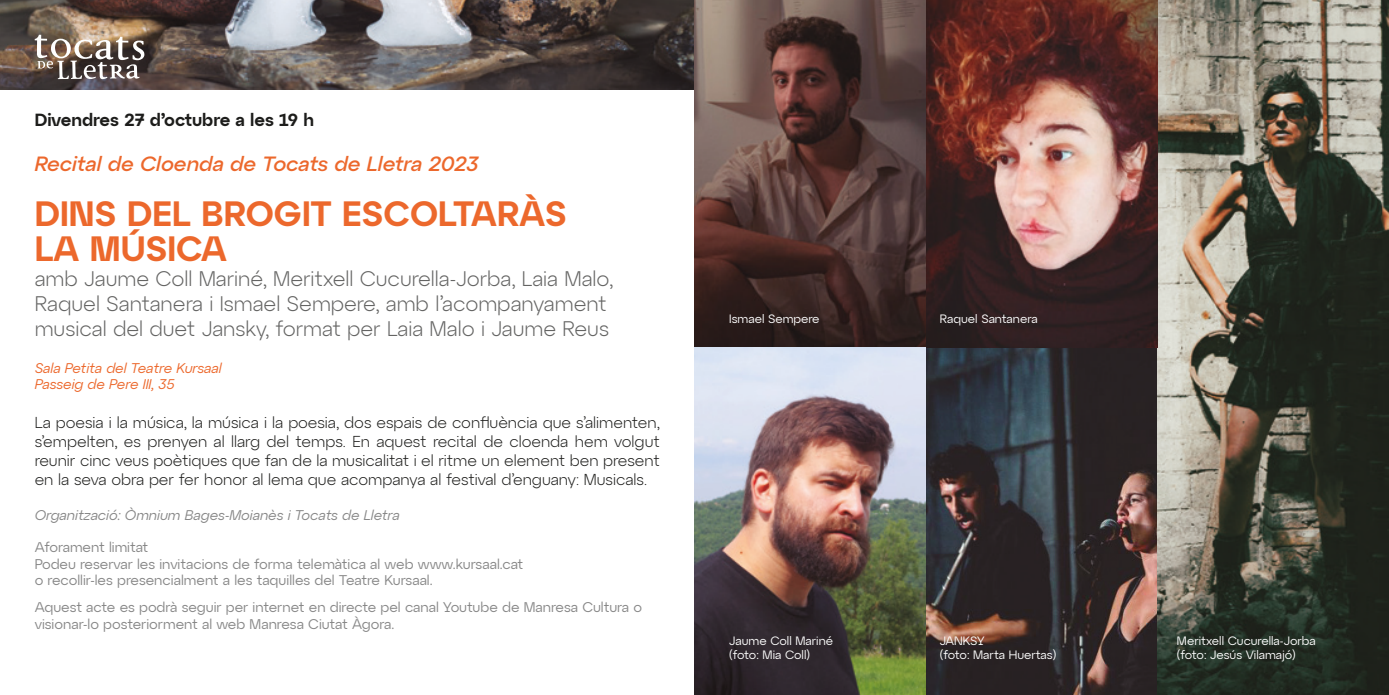
<style>
.page{position:relative;width:1389px;height:695px;background:#fff}
.page>*{position:absolute;margin:0;border:0;box-sizing:border-box;transform-origin:0 0}
.t1{font:600 35px/35px "Atyp Display";color:#ec682c}
.t2{font:300 21px/25.2px "Atyp Display";color:#646463}
.t3{font:italic 500 21px "Atyp Display";color:#ec682c}
.t4{font:600 17.5px "Atyp Display";color:#1d1d1b}
.t5{font:300 15.75px/18.9px "Atyp Display";color:#1d1d1b;text-align:justify}
.t6{font:14px/16.8px "Atyp Display";color:#878787}
.t7{font:italic 14px "Atyp Display";color:#878787}
.t8{font:italic 14px/16.6px "Atyp Display";color:#ec682c}
.t9{font:12.08px/14.5px "Atyp Display";color:#fff}
</style>
<div class="page">
<img style="left:0;top:0;width:694px;height:89px">
<svg style="left:35px;top:35px;width:110px;height:47px"></svg>
<img style="left:694px;top:0;width:695px;height:694px">
<p class="t4" style="left:35px;top:106px;width:281px">Divendres 27 d’octubre a les 19 h</p>
<h2 class="t3" style="left:35px;top:147px;width:445px">Recital de Cloenda de Tocats de Lletra 2023</h2>
<h1 class="t1" style="left:35px;top:194px;width:534px">DINS DEL BROGIT ESCOLTARÀS<br>LA MÚSICA</h1>
<h2 class="t2" style="left:35px;top:265px;width:580px">amb Jaume Coll Mariné, Meritxell Cucurella-Jorba, Laia Malo,<br>Raquel Santanera i Ismael Sempere, amb l’acompanyament musical del duet Jansky, format per Laia Malo i Jaume Reus</h2>
<p class="t8" style="left:35px;top:358px;width:188px">Sala Petita del Teatre Kursaal<br>Passeig de Pere III, 35</p>
<p class="t5" style="left:35px;top:412px;width:627px">La poesia i la música, la música i la poesia, dos espais de confluència que s’alimenten, s’empelten, es prenyen al llarg del temps. En aquest recital de cloenda hem volgut reunir cinc veus poètiques que fan de la musicalitat i el ritme un element ben present en la seva obra per fer honor al lema que acompanya al festival d’enguany: Musicals.</p>
<p class="t7" style="left:35px;top:504px;width:366px">Organització: Òmnium Bages-Moianès i Tocats de Lletra</p>
<p class="t6" style="left:35px;top:537px;width:490px">Aforament limitat<br>Podeu reservar les invitacions de forma telemàtica al web www.kursaal.cat o recollir-les presencialment a les taquilles del Teatre Kursaal.</p>
<p class="t6" style="left:35px;top:598px;width:609px">Aquest acte es podrà seguir per internet en directe pel canal Youtube de Manresa Cultura o visionar-lo posteriorment al web Manresa Ciutat Àgora.</p>
<p class="t9" style="left:729px;top:311px;width:92px">Ismael Sempere</p>
<p class="t9" style="left:940px;top:311px;width:99px">Raquel Santanera</p>
<p class="t9" style="left:729px;top:632px;width:105px">Jaume Coll Mariné (foto: Mia Coll)</p>
<p class="t9" style="left:940px;top:632px;width:118px">JANKSY<br>(foto: Marta Huertas)</p>
<p class="t9" style="left:1177px;top:632px;width:140px">Meritxell Cucurella-Jorba (foto: Jesús Vilamajó)</p>
</div>
